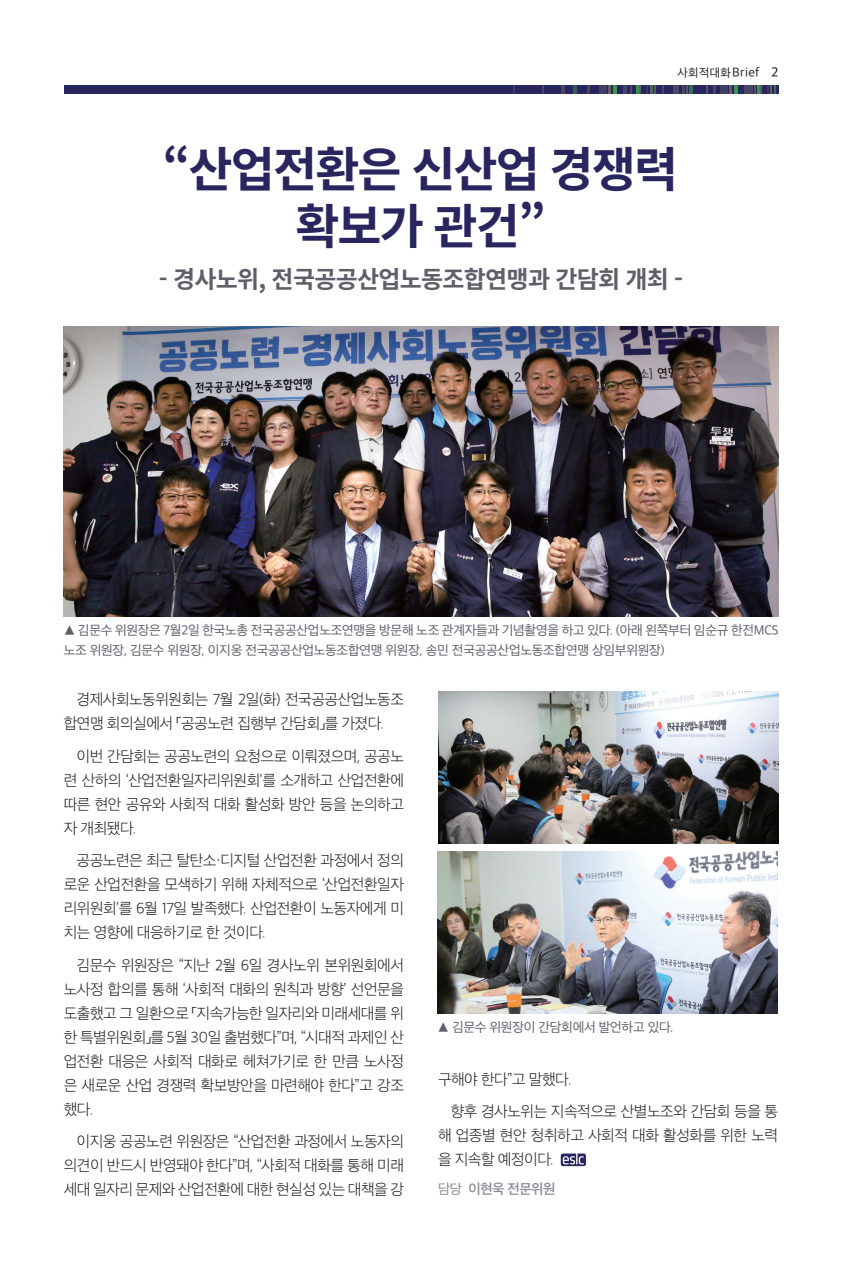
<style>
.page{position:relative;width:842px;height:1276px;background:#fff}
.page>*{position:absolute;margin:0;border:0;box-sizing:border-box;transform-origin:0 0}
.t1{font:700 48px "Noto Sans KR";letter-spacing:-.04em;color:#29255e}
.t2{font:700 24px "Noto Sans KR";letter-spacing:-.03em;color:#5f5f69}
.본문{font:200 15.75px/24px "Apple SD Gothic Neo";letter-spacing:-.03em;color:#231f20;text-align:justify}
.본문-2{font:600 14.25px "Apple SD Gothic Neo";letter-spacing:-.03em;color:#898a93}
.본문-3{font:13.5px/19.5px "Apple SD Gothic Neo";letter-spacing:-.02em;color:#5f5f69}
.t3{font:12px "Apple SD Gothic Neo";letter-spacing:.03em;color:#231f20}
.s1{font-size:13.05px}
.s2{font-weight:500;font-size:13.5px}
.s3{font-weight:400}
</style>
<div class="page">
<div style="left:64px;top:85px;width:714px;height:9px;background:#29255e"></div>
<div style="left:720px;top:85px;width:7px;height:9px;background:#424063"></div>
<div style="left:599px;top:85px;width:7px;height:9px;background:#424063"></div>
<svg style="left:713px;top:85px;width:2px;height:9px"></svg>
<svg style="left:588px;top:85px;width:2px;height:9px"></svg>
<div style="left:744px;top:85px;width:5px;height:9px;background:#474564"></div>
<svg style="left:729px;top:85px;width:9px;height:9px"></svg>
<svg style="left:608px;top:85px;width:9px;height:9px"></svg>
<svg style="left:682px;top:85px;width:10px;height:9px"></svg>
<svg style="left:573px;top:85px;width:3px;height:9px"></svg>
<svg style="left:662px;top:85px;width:2px;height:9px"></svg>
<svg style="left:542px;top:85px;width:2px;height:9px"></svg>
<div style="left:673px;top:85px;width:6px;height:9px;background:#494764"></div>
<svg style="left:561px;top:85px;width:4px;height:9px"></svg>
<svg style="left:750px;top:85px;width:26px;height:9px"></svg>
<svg style="left:623px;top:85px;width:33px;height:9px"></svg>
<svg style="left:561px;top:1153px;width:25px;height:13px"></svg>
<svg style="left:563px;top:1153px;width:21px;height:11px"></svg>
<img style="left:63px;top:326px;width:715px;height:291px">
<img style="left:437px;top:851px;width:340px;height:162px">
<img style="left:438px;top:691px;width:340px;height:152px">
<p class="t3" style="left:677px;top:65px;width:102px">사회적대화<span class="s1">Brief</span> <span class="s2">2</span></p>
<p class="t1" style="left:163px;top:142px;width:517px">“산업전환은 신산업 경쟁력</p>
<p class="t1" style="left:295px;top:199px;width:252px">확보가 관건”</p>
<p class="t2" style="left:159px;top:265px;width:526px">- 경사노위, 전국공공산업노동조합연맹과 간담회 개최 -</p>
<p class="본문-3" style="left:64px;top:620px;width:716px">▲ 김문수 위원장은 7월2일 한국노총 전국공공산업노조연맹을 방문해 노조 관계자들과 기념촬영을 하고 있다. (아래 왼쪽부터 임순규 한전MCS 노조 위원장, 김문수 위원장, 이지웅 전국공공산업노동조합연맹 위원장, 송민 전국공공산업노동조합연맹 상임부위원장)</p>
<p class="본문" style="left:64px;top:686px;width:342px;text-indent:13px">경제사회노동위원회는 7월 2일(화) 전국공공산업노동조 합연맹 회의실에서 「공공노련 집행부 간담회」를 가졌다.</p>
<p class="본문" style="left:64px;top:743px;width:342px;text-indent:13px">이번 간담회는 공공노련의 요청으로 이뤄졌으며, 공공노 련 산하의 ‘산업전환일자리위원회’를 소개하고 산업전환에 따른 현안 공유와 사회적 대화 활성화 방안 등을 논의하고 자 개최됐다.</p>
<p class="본문" style="left:64px;top:847px;width:342px;text-indent:13px">공공노련은 최근 탈탄소·디지털 산업전환 과정에서 정의 로운 산업전환을 모색하기 위해 자체적으로 ‘산업전환일자 리위원회’를 6월 17일 발족했다. 산업전환이 노동자에게 미 치는 영향에 대응하기로 한 것이다.</p>
<p class="본문" style="left:64px;top:952px;width:342px;text-indent:13px">김문수 위원장은 “지난 2월 6일 경사노위 본위원회에서 노사정 합의를 통해 ‘사회적 대화의 원칙과 방향’ 선언문을 도출했고 그 일환으로 「지속가능한 일자리와 미래세대를 위 한 특별위원회」를 5월 30일 출범했다”며, “시대적 과제인 산 업전환 대응은 사회적 대화로 헤쳐가기로 한 만큼 노사정 은 새로운 산업 경쟁력 확보방안을 마련해야 한다”고 강조 했다.</p>
<p class="본문" style="left:64px;top:1128px;width:342px;text-indent:13px">이지웅 공공노련 위원장은 “산업전환 과정에서 노동자의 의견이 반드시 반영돼야 한다”며, “사회적 대화를 통해 미래 세대 일자리 문제와 산업전환에 대한 현실성 있는 대책을 강</p>
<p class="본문-3" style="left:437px;top:1017px;width:238px">▲ 김문수 위원장이 간담회에서 발언하고 있다.</p>
<p class="본문" style="left:438px;top:1066px;width:135px">구해야 한다”고 말했다.</p>
<p class="본문" style="left:438px;top:1098px;width:342px;text-indent:13px">향후 경사노위는 지속적으로 산별노조와 간담회 등을 통 해 업종별 현안 청취하고 사회적 대화 활성화를 위한 노력 을 지속할 예정이다.</p>
<p class="본문-2" style="left:438px;top:1178px;width:119px"><span class="s3">담당</span> 이현욱 전문위원</p>
</div>
